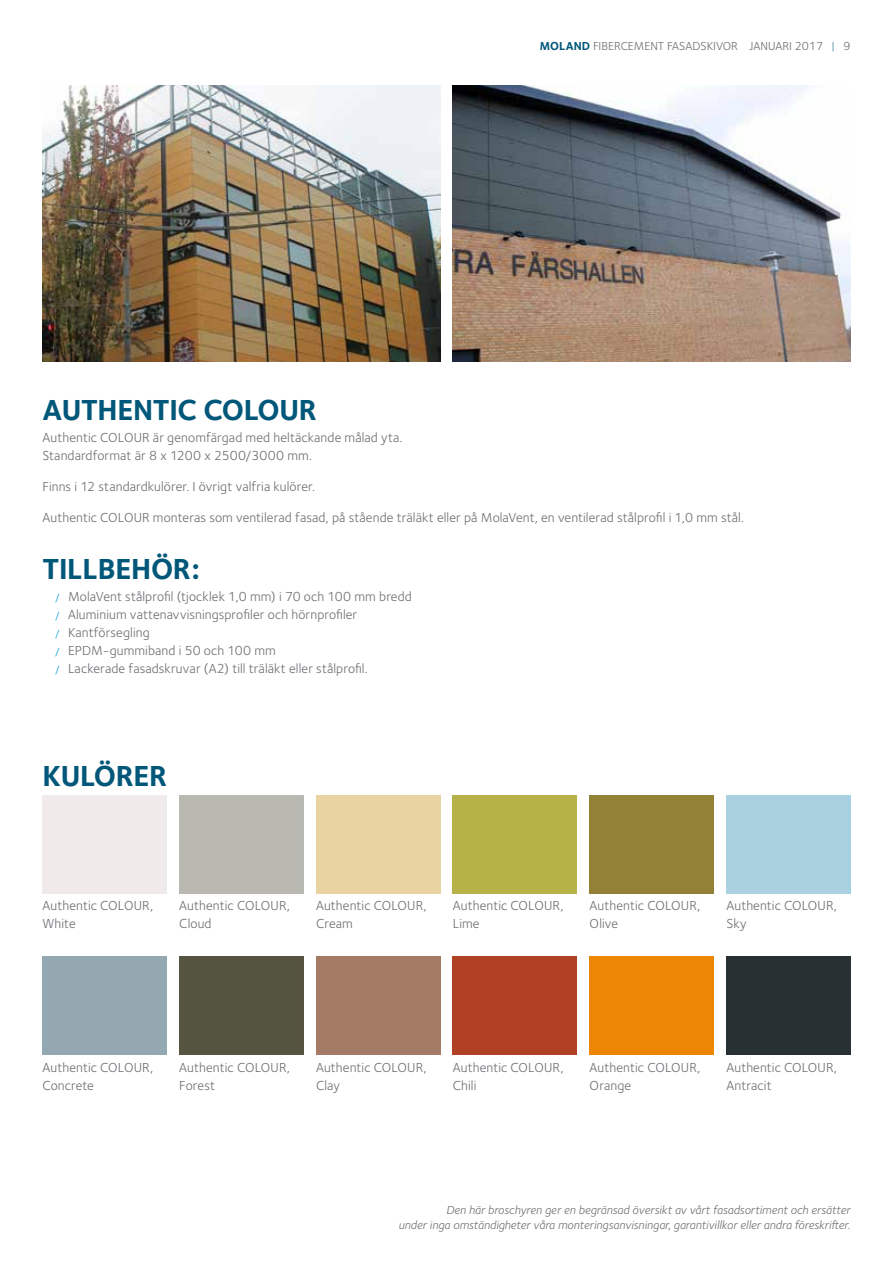
<style>
.page{position:relative;width:893px;height:1263px;background:#fff}
.page>*{position:absolute;margin:0;border:0;box-sizing:border-box;transform-origin:0 0}
.t1{font:700 30px "Foundry Sterling";letter-spacing:-.01em;color:#005779}
.t2{font:13.5px/18px "Foundry Sterling";letter-spacing:.01em;color:#6a6d71}
.t3{font:italic 12px/15px "Foundry Sterling";color:#6a6d71;text-align:right}
.t4{font:12px "Foundry Sterling";color:#6a6d71}
.s1{font-weight:700;color:#005779}
.s2{font-weight:300;color:#005779}
.s3{font-size:10.5px;color:#0099d4}
</style>
<div class="page">
<img style="left:43px;top:85px;width:397px;height:276px">
<img style="left:453px;top:85px;width:397px;height:276px">
<div style="left:179px;top:957px;width:124px;height:97px;background:#545440"></div>
<div style="left:316px;top:957px;width:124px;height:97px;background:#a67b65"></div>
<div style="left:453px;top:795px;width:124px;height:98px;background:#b7b248"></div>
<div style="left:453px;top:957px;width:124px;height:97px;background:#b04125"></div>
<div style="left:590px;top:795px;width:124px;height:98px;background:#938136"></div>
<div style="left:590px;top:957px;width:124px;height:97px;background:#ee8605"></div>
<div style="left:726px;top:957px;width:124px;height:97px;background:#273134"></div>
<p class="t4" style="left:540px;top:39px;width:312px"><span class="s1">MOLAND</span> FIBERCEMENT FASADSKIVOR JANUARI 2017 <span class="s2">|</span> 9</p>
<h1 class="t1" style="left:43px;top:392px;width:276px">AUTHENTIC COLOUR</h1>
<p class="t2" style="left:43px;top:429px;width:361px">Authentic COLOUR är genomfärgad med heltäckande målad yta.<br>Standardformat är 8 x 1200 x 2500/3000 mm.</p>
<p class="t2" style="left:43px;top:478px;width:274px">Finns i 12 standardkulörer. I övrigt valfria kulörer.</p>
<p class="t2" style="left:43px;top:508px;width:703px">Authentic COLOUR monteras som ventilerad fasad, på stående träläkt eller på MolaVent, en ventilerad stålprofil i 1,0 mm stål.</p>
<h1 class="t1" style="left:43px;top:551px;width:159px">TILLBEHÖR:</h1>
<p class="t2" style="left:55px;top:588px;width:358px"><span class="s3">/</span> MolaVent stålprofil (tjocklek 1,0 mm) i 70 och 100 mm bredd <span class="s3">/</span> Aluminium vattenavvisningsprofiler och hörnprofiler<br><span class="s3">/</span> Kantförsegling<br><span class="s3">/</span> EPDM-gummiband i 50 och 100 mm<br><span class="s3">/</span> Lackerade fasadskruvar (A2) till träläkt eller stålprofil.</p>
<h1 class="t1" style="left:43px;top:758px;width:126px">KULÖRER</h1>
<p class="t2" style="left:43px;top:897px;width:112px">Authentic COLOUR,<br>White</p>
<p class="t2" style="left:179px;top:897px;width:112px">Authentic COLOUR,<br>Cloud</p>
<p class="t2" style="left:316px;top:897px;width:112px">Authentic COLOUR,<br>Cream</p>
<p class="t2" style="left:453px;top:897px;width:112px">Authentic COLOUR,<br>Lime</p>
<p class="t2" style="left:590px;top:897px;width:112px">Authentic COLOUR,<br>Olive</p>
<p class="t2" style="left:726px;top:897px;width:112px">Authentic COLOUR,<br>Sky</p>
<p class="t2" style="left:43px;top:1058px;width:112px">Authentic COLOUR,<br>Concrete</p>
<p class="t2" style="left:179px;top:1058px;width:112px">Authentic COLOUR,<br>Forest</p>
<p class="t2" style="left:316px;top:1058px;width:112px">Authentic COLOUR,<br>Clay</p>
<p class="t2" style="left:453px;top:1058px;width:112px">Authentic COLOUR,<br>Chili</p>
<p class="t2" style="left:590px;top:1058px;width:112px">Authentic COLOUR,<br>Orange</p>
<p class="t2" style="left:726px;top:1058px;width:112px">Authentic COLOUR,<br>Antracit</p>
<p class="t3" style="left:398px;top:1202px;width:453px">Den här broschyren ger en begränsad översikt av vårt fasadsortiment och ersätter<br>under inga omständigheter våra monteringsanvisningar, garantivillkor eller andra föreskrifter.</p>
</div>
